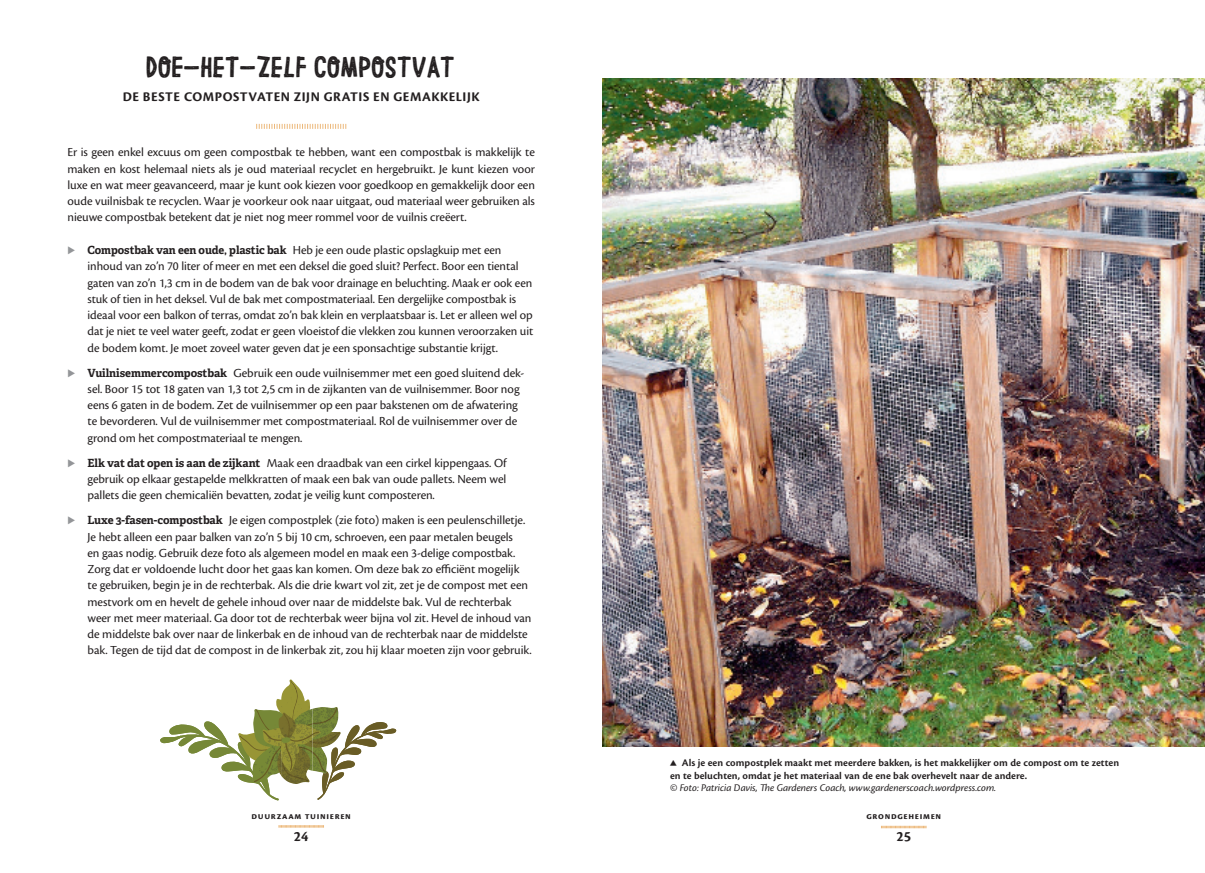
<style>
.page{position:relative;width:1205px;height:873px;background:#fff}
.page>*{position:absolute;margin:0;border:0;box-sizing:border-box;transform-origin:0 0}
.t1{font:27.5px "Le Osler Stamp";letter-spacing:.01em;color:#231f20}
.t2{font:15px "Cronos Pro Bold Subh";color:#231f20}
.t3{font:700 13.75px "Cronos Pro";letter-spacing:.035em;color:#231f20}
.t4{font:12.75px/16.2px "Cronos Pro";letter-spacing:-.005em;color:#231f20}
.t5{font:10.62px/12.5px "Cronos Pro Semibold Capt";color:#231f20}
.t6{font:italic 10.62px "Cronos Pro";letter-spacing:-.005em;color:#231f20}
.t7{font:10px "Cronos Pro Bold Subh";letter-spacing:.07em;color:#231f20}
.s1{font-family:"Proxima Nova";font-weight:700;color:#939598}
.s2{font-family:"Adelle Basic";font-weight:700;font-size:11.25px}
.s3{font-family:"Proxima Nova";font-weight:700}
</style>
<div class="page">
<svg style="left:256px;top:124px;width:90px;height:5px"></svg>
<svg style="left:279px;top:825px;width:45px;height:2px"></svg>
<svg style="left:881px;top:825px;width:45px;height:2px"></svg>
<img style="left:602px;top:78px;width:602px;height:668px">
<svg style="left:160px;top:679px;width:236px;height:121px"></svg>
<img style="left:281px;top:680px;width:31px;height:103px">
<img style="left:312px;top:706px;width:29px;height:67px">
<img style="left:252px;top:724px;width:29px;height:58px">
<h1 class="t1" style="left:147px;top:51px;width:310px">DOE-HET-ZELF COMPOSTVAT</h1>
<p class="t3" style="left:123px;top:89px;width:358px">DE BESTE COMPOSTVATEN ZIJN GRATIS EN GEMAKKELIJK</p>
<p class="t4" style="left:68px;top:144px;width:469px;text-align:justify">Er is geen enkel excuus om geen compostbak te hebben, want een compostbak is makkelijk te maken en kost helemaal niets als je oud materiaal recyclet en hergebruikt. Je kunt kiezen voor luxe en wat meer geavanceerd, maar je kunt ook kiezen voor goedkoop en gemakkelijk door een oude vuilnisbak te recyclen. Waar je voorkeur ook naar uitgaat, oud materiaal weer gebruiken als nieuwe compostbak betekent dat je niet nog meer rommel voor de vuilnis creëert.</p>
<p class="t4" style="left:88px;top:242px;width:447px;text-indent:-20px"><span class="s1">⊲</span> <span class="s2">Compostbak van een oude, plastic bak</span> Heb je een oude plastic opslagkuip met een inhoud van zo’n 70 liter of meer en met een deksel die goed sluit? Perfect. Boor een tiental gaten van zo’n 1,3 cm in de bodem van de bak voor drainage en beluchting. Maak er ook een stuk of tien in het deksel. Vul de bak met compostmateriaal. Een dergelijke compostbak is ideaal voor een balkon of terras, omdat zo’n bak klein en verplaatsbaar is. Let er alleen wel op dat je niet te veel water geeft, zodat er geen vloeistof die vlekken zou kunnen veroorzaken uit de bodem komt. Je moet zoveel water geven dat je een sponsachtige substantie krijgt.</p>
<p class="t4" style="left:88px;top:364px;width:438px;text-indent:-20px"><span class="s1">⊲</span> <span class="s2">Vuilnisemmercompostbak</span> Gebruik een oude vuilnisemmer met een goed sluitend dek&shy;sel. Boor 15 tot 18 gaten van 1,3 tot 2,5 cm in de zijkanten van de vuilnisemmer. Boor nog eens 6 gaten in de bodem. Zet de vuilnisemmer op een paar bakstenen om de afwatering te bevorderen. Vul de vuilnisemmer met compostmateriaal. Rol de vuilnisemmer over de grond om het compostmateriaal te mengen.</p>
<p class="t4" style="left:87px;top:454px;width:420px;text-align:justify;text-indent:-20px"><span class="s1">⊲</span> <span class="s2">Elk vat dat open is aan de zijkant</span> Maak een draadbak van een cirkel kippengaas. Of gebruik op elkaar gestapelde melkkratten of maak een bak van oude pallets. Neem wel pallets die geen chemicaliën bevatten, zodat je veilig kunt composteren.</p>
<p class="t4" style="left:88px;top:512px;width:445px;text-indent:-20px"><span class="s1">⊲</span> <span class="s2">Luxe 3-fasen-compostbak</span> Je eigen compostplek (zie foto) maken is een peulenschilletje.<br>Je hebt alleen een paar balken van zo’n 5 bij 10 cm, schroeven, een paar metalen beugels<br>en gaas nodig. Gebruik deze foto als algemeen model en maak een 3-delige compostbak.<br>Zorg dat er voldoende lucht door het gaas kan komen. Om deze bak zo efficiënt mogelijk te gebruiken, begin je in de rechterbak. Als die drie kwart vol zit, zet je de compost met een mestvork om en hevelt de gehele inhoud over naar de middelste bak. Vul de rechterbak weer met meer materiaal. Ga door tot de rechterbak weer bijna vol zit. Hevel de inhoud van de middelste bak over naar de linkerbak en de inhoud van de rechterbak naar de middelste bak. Tegen de tijd dat de compost in de linkerbak zit, zou hij klaar moeten zijn voor gebruik.</p>
<p class="t7" style="left:251px;top:809px;width:101px">duurzaam tuinieren</p>
<p class="t2" style="left:294px;top:827px;width:16px">24</p>
<p class="t5" style="left:670px;top:756px;width:450px"><span class="s3">▲</span> Als je een compostplek maakt met meerdere bakken, is het makkelijker om de compost om te zetten en te beluchten, omdat je het materiaal van de ene bak overhevelt naar de andere.</p>
<p class="t6" style="left:670px;top:781px;width:327px">© Foto: Patricia Davis, The Gardeners Coach, www.gardenerscoach.wordpress.com.</p>
<p class="t7" style="left:866px;top:809px;width:76px">GRONDGEHEIMEN</p>
<p class="t2" style="left:896px;top:827px;width:16px">25</p>
</div>
